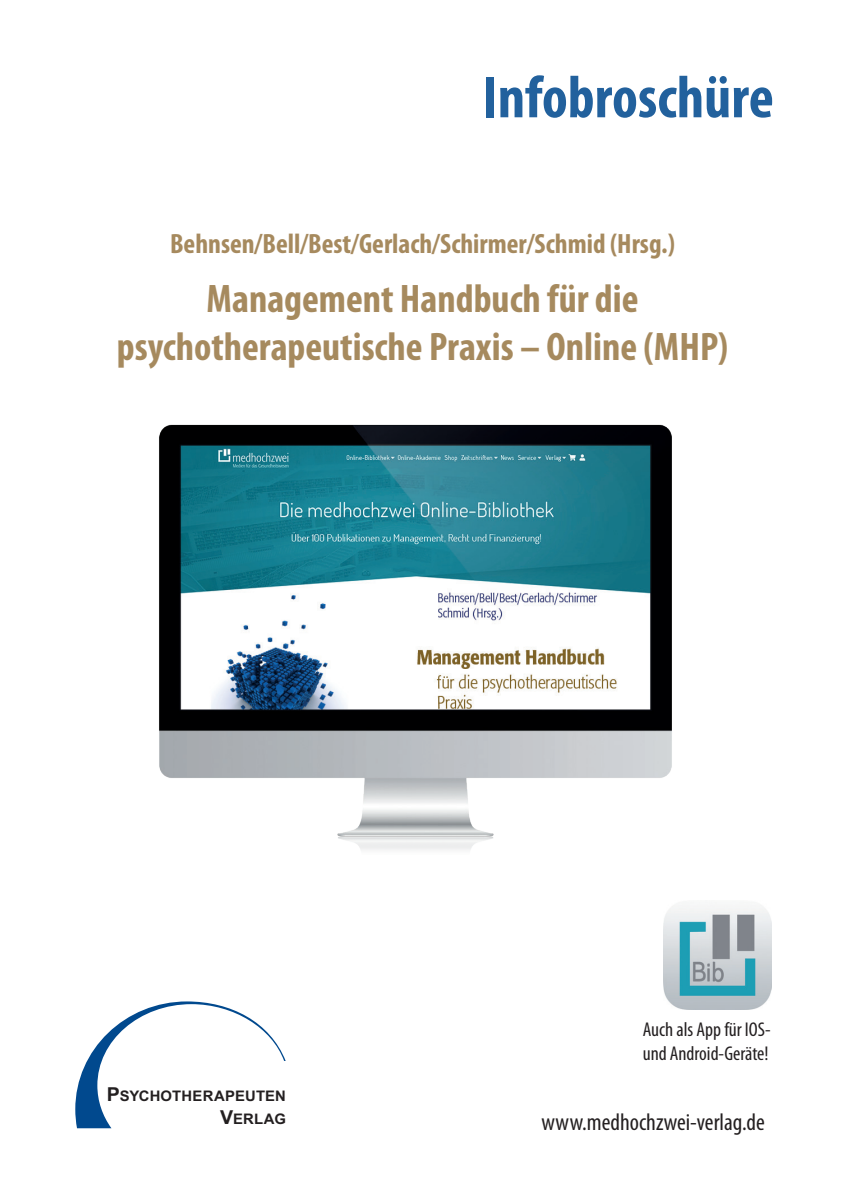
<style>
.page{position:relative;width:845px;height:1202px;background:#fff}
.page>*{position:absolute;margin:0;border:0;box-sizing:border-box;transform-origin:0 0}
.t1{font:700 condensed 60px "Myriad Pro";color:#01498e}
.t2{font:700 condensed 40px/48px "Myriad Pro";color:#997846;text-align:center}
.t3{font:700 condensed 28px "Myriad Pro";color:#997846}
.t4{font:condensed 24px "Myriad Pro";color:#231f20}
.t5{font:condensed 20px/24px "Myriad Pro";color:#231f20}
.t6{font:700 14.6px/22.8px "Arial";letter-spacing:.01em;color:#231f20;text-align:right}
.s1{font-size:19.2px}
</style>
<div class="page">
<img style="left:159px;top:424px;width:513px;height:426px">
<svg style="left:75px;top:1001px;width:211px;height:127px"></svg>
<img style="left:663px;top:906px;width:109px;height:103px">
<h1 class="t1" style="left:483px;top:60px;width:292px">Infobroschüre</h1>
<p class="t3" style="left:170px;top:226px;width:506px">Behnsen/Bell/Best/Gerlach/Schirmer/Schmid (Hrsg.)</p>
<p class="t2" style="left:117px;top:274px;width:612px">Management Handbuch für die psychotherapeutische Praxis – Online (MHP)</p>
<p class="t6" style="left:107px;top:1085px;width:181px"><span class="s1">P</span>SYCHOTHERAPEUTEN<br><span class="s1">V</span>ERLAG</p>
<p class="t5" style="left:643px;top:1017px;width:130px">Auch als App für IOS&shy;und Android-Geräte!</p>
<p class="t4" style="left:541px;top:1107px;width:225px">www.medhochzwei-verlag.de</p>
</div>
